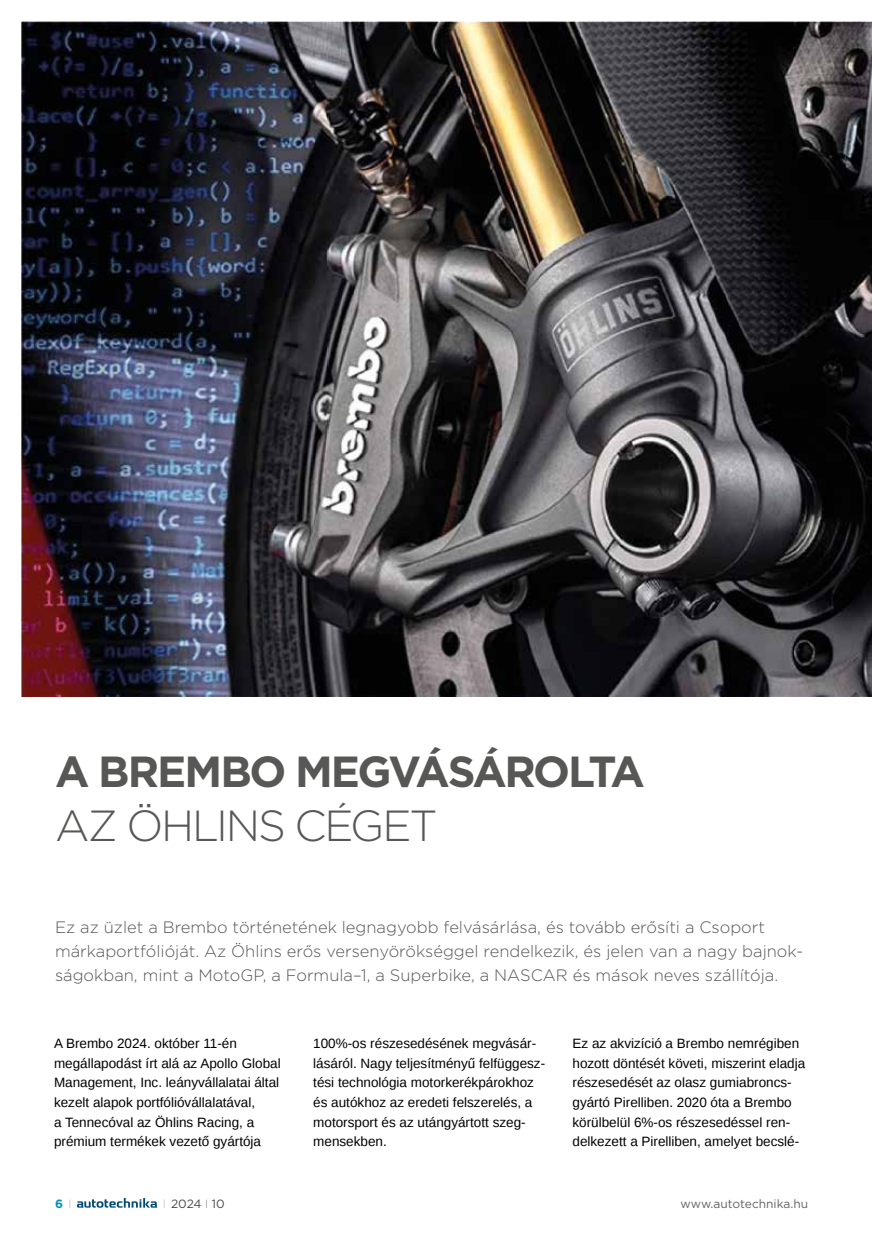
<style>
.page{position:relative;width:872px;height:1246px;background:#fff}
.page>*{position:absolute;margin:0;border:0;box-sizing:border-box;transform-origin:0 0}
.t1{font:700 43.5px "Gotham";letter-spacing:-.055em;color:#575756}
.t2{font:300 43.5px "Gotham";letter-spacing:-.05em;color:#575756}
.t3{font:300 16.5px/24px "Gotham";color:#575756}
.t4{font:13.5px/19.6px "Liberation Sans";color:#000}
.t5{font:12px "Gotham";color:#646363}
.t6{font:12px "Gotham";letter-spacing:-.005em;color:#4a4a49}
.t7{font:700 12px "Gotham";color:#0091bb}
.s1{font-weight:100;color:#646363}
.s2{font-weight:100;color:#000}
</style>
<div class="page">
<svg style="left:77px;top:1198px;width:80px;height:10px"></svg>
<img style="left:21px;top:21px;width:851px;height:676px">
<h1 class="t1" style="left:55px;top:742px;width:591px">A BREMBO MEGVÁSÁROLTA</h1>
<h1 class="t2" style="left:55px;top:798px;width:384px">AZ ÖHLINS CÉGET</h1>
<p class="t3" style="left:55px;top:915px;width:749px">Ez az üzlet a Brembo történetének legnagyobb felvásárlása, és tovább erősíti a Csoport márkaportfólióját. Az Öhlins erős versenyörökséggel rendelkezik, és jelen van a nagy bajnok&shy;ságokban, mint a MotoGP, a Formula–1, a Superbike, a NASCAR és mások neves szállítója.</p>
<p class="t4" style="left:54px;top:1034px;width:228px">A Brembo 2024. október 11-én megállapodást írt alá az Apollo Global Management, Inc. leányvállalatai által kezelt alapok portfólióvállalatával,<br>a Tennecóval az Öhlins Racing, a prémium termékek vezető gyártója</p>
<p class="t4" style="left:313px;top:1034px;width:233px">100%-os részesedésének megvásár&shy;lásáról. Nagy teljesítményű felfüggesz&shy;tési technológia motorkerékpárokhoz és autókhoz az eredeti felszerelés, a motorsport és az utángyártott szeg&shy;mensekben.</p>
<p class="t4" style="left:572px;top:1034px;width:234px">Ez az akvizíció a Brembo nemrégiben hozott döntését követi, miszerint eladja részesedését az olasz gumiabroncs&shy;gyártó Pirelliben. 2020 óta a Brembo körülbelül 6%-os részesedéssel ren&shy;delkezett a Pirelliben, amelyet becslé-</p>
<p class="t7" style="left:55px;top:1195px;width:18px">6 <span class="s1">I</span></p>
<p class="t6" style="left:163px;top:1196px;width:63px"><span class="s1">I</span> 2024 <span class="s2">I</span> 10</p>
<p class="t5" style="left:680px;top:1195px;width:129px">www.autotechnika.hu</p>
</div>
